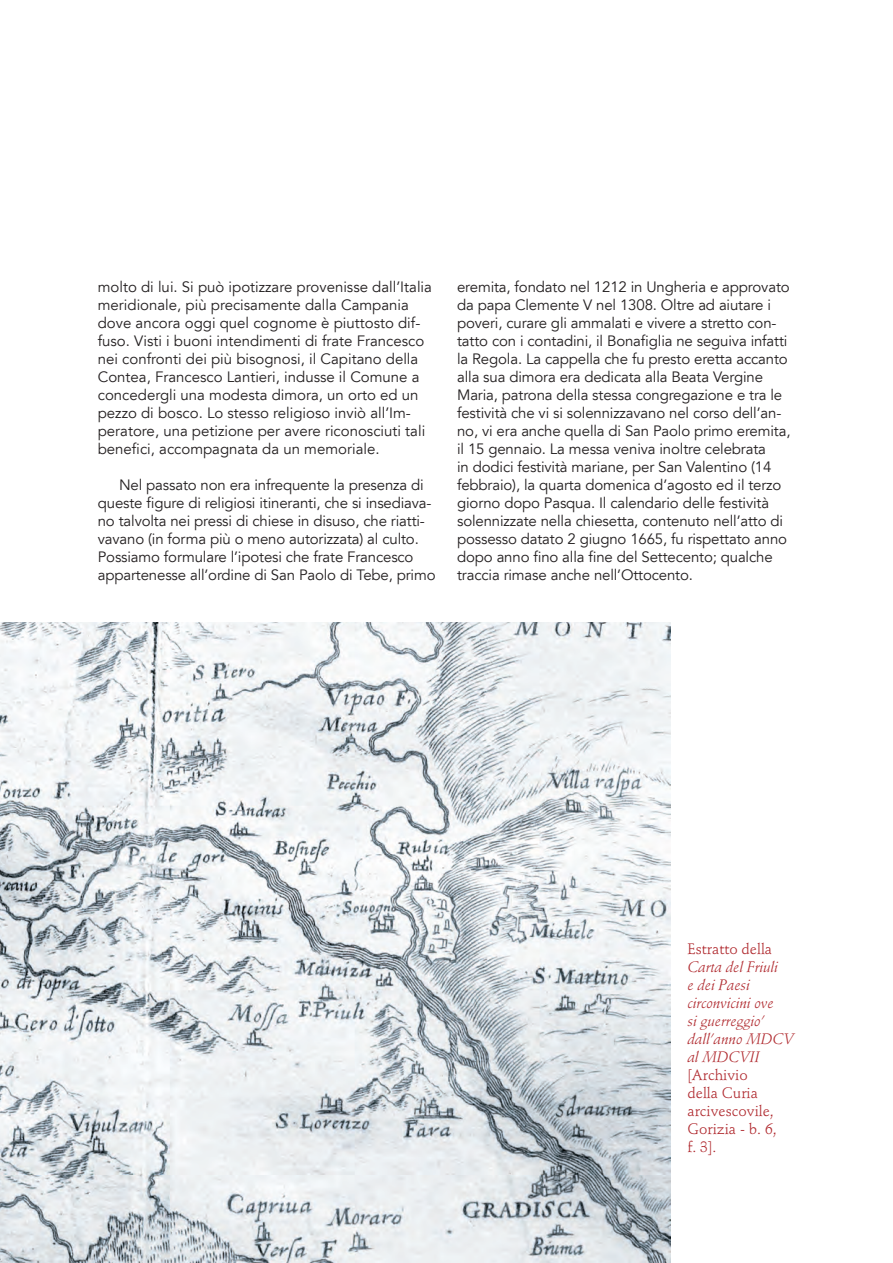
<style>
.page{position:relative;width:893px;height:1263px;background:#fff}
.page>*{position:absolute;margin:0;border:0;box-sizing:border-box;transform-origin:0 0}
.t1{font:15px/18px "Avenir LT";letter-spacing:-.01em;color:#231f20}
.t2{font:italic 15px/18px "Stempel Schneidler Std";color:#b02a2f}
.t3{font:15px/18px "Stempel Schneidler Std";color:#b02a2f}
</style>
<div class="page">
<img style="left:0;top:623px;width:670px;height:640px">
<p class="t1" style="left:98px;top:278px;width:336px">molto di lui. Si può ipotizzare provenisse dall’Italia meridionale, più precisamente dalla Campania dove ancora oggi quel cognome è piuttosto dif&shy;fuso. Visti i buoni intendimenti di frate Francesco nei confronti dei più bisognosi, il Capitano della Contea, Francesco Lantieri, indusse il Comune a concedergli una modesta dimora, un orto ed un pezzo di bosco. Lo stesso religioso inviò all’Im&shy;peratore, una petizione per avere riconosciuti tali benefici, accompagnata da un memoriale.</p>
<p class="t1" style="left:98px;top:476px;width:339px;text-indent:21px">Nel passato non era infrequente la presenza di queste figure di religiosi itineranti, che si insediava&shy;no talvolta nei pressi di chiese in disuso, che riatti&shy;vavano (in forma più o meno autorizzata) al culto.<br>Possiamo formulare l’ipotesi che frate Francesco appartenesse all’ordine di San Paolo di Tebe, primo</p>
<p class="t1" style="left:457px;top:278px;width:335px">eremita, fondato nel 1212 in Ungheria e approvato da papa Clemente V nel 1308. Oltre ad aiutare i poveri, curare gli ammalati e vivere a stretto con&shy;tatto con i contadini, il Bonafiglia ne seguiva infatti la Regola. La cappella che fu presto eretta accanto alla sua dimora era dedicata alla Beata Vergine Maria, patrona della stessa congregazione e tra le festività che vi si solennizzavano nel corso dell’an&shy;no, vi era anche quella di San Paolo primo eremita, il 15 gennaio. La messa veniva inoltre celebrata<br>in dodici festività mariane, per San Valentino (14 febbraio), la quarta domenica d’agosto ed il terzo giorno dopo Pasqua. Il calendario delle festività solennizzate nella chiesetta, contenuto nell’atto di possesso datato 2 giugno 1665, fu rispettato anno dopo anno fino alla fine del Settecento; qualche traccia rimase anche nell’Ottocento.</p>
<p class="t3" style="left:687px;top:940px;width:86px">Estratto della</p>
<p class="t2" style="left:687px;top:958px;width:108px">Carta del Friuli<br>e dei Paesi circonvicini ove<br>si guerreggio’ dall’anno MDCV al MDCVII</p>
<p class="t3" style="left:687px;top:1066px;width:91px">[Archivio della Curia arcivescovile,<br>Gorizia - b. 6, f. 3].</p>
</div>
